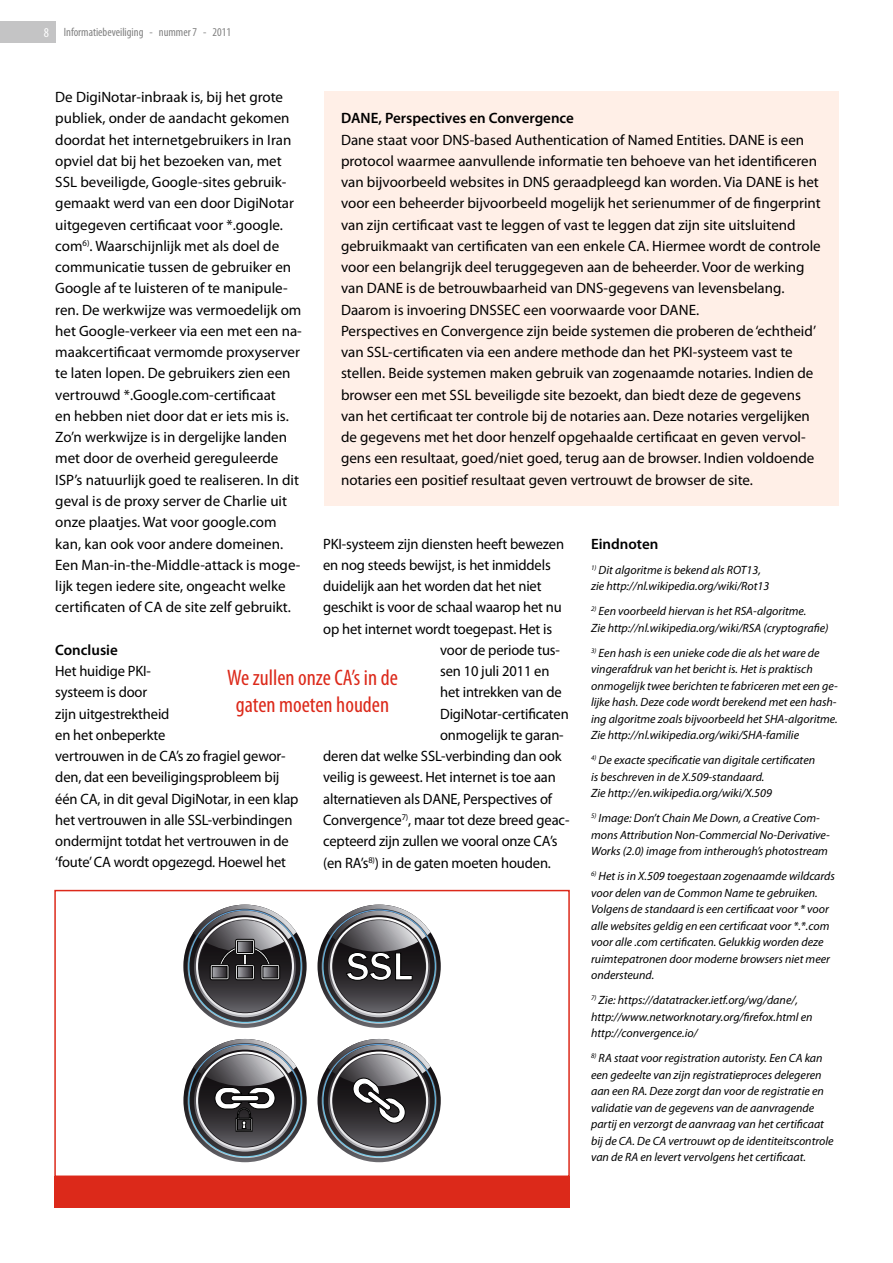
<style>
.page{position:relative;width:893px;height:1263px;background:#fff}
.page>*{position:absolute;margin:0;border:0;box-sizing:border-box;transform-origin:0 0}
.t1{font:condensed 22.5px/27px "Myriad Pro";color:#dc291a;text-align:center}
.t2{font:15px/21.3px "Myriad Pro";color:#000}
.t3{font:600 15px "Myriad Pro";color:#000}
.t4{font:italic 12px/16.5px "Myriad Pro";color:#000}
.t5{font:condensed 12px "Myriad Pro";color:#818181}
.s1{font-size:13.5px;color:#fff}
</style>
<div class="page">
<div style="left:324px;top:91px;width:514px;height:415px;background:#ffefe7"></div>
<svg style="left:184px;top:905px;width:122px;height:122px"></svg>
<svg style="left:318px;top:905px;width:122px;height:122px"></svg>
<svg style="left:184px;top:1039px;width:122px;height:122px"></svg>
<svg style="left:318px;top:1039px;width:122px;height:122px"></svg>
<div style="left:54px;top:890px;width:516px;height:287px;border:2px solid #dc291a"></div>
<div style="left:54px;top:1176px;width:516px;height:32px;background:#dc291a"></div>
<div style="left:0;top:21px;width:55px;height:22px;background:#c4c4c5"></div>
<p class="t5" style="left:44px;top:25px;width:189px"><span class="s1">8</span> Informatiebeveiliging - nummer 7 - 2011</p>
<p class="t2" style="left:55px;top:86px;width:248px">De DigiNotar-inbraak is, bij het grote publiek, onder de aandacht gekomen doordat het internetgebruikers in Iran opviel dat bij het bezoeken van, met SSL beveiligde, Google-sites gebruik&shy;gemaakt werd van een door DigiNotar uitgegeven certificaat voor *.google. com<sup>6)</sup>. Waarschijnlijk met als doel de communicatie tussen de gebruiker en Google af te luisteren of te manipule&shy;ren. De werkwijze was vermoedelijk om het Google-verkeer via een met een na&shy;maakcertificaat vermomde proxyserver te laten lopen. De gebruikers zien een vertrouwd *.Google.com-certificaat<br>en hebben niet door dat er iets mis is.<br>Zo’n werkwijze is in dergelijke landen met door de overheid gereguleerde ISP’s natuurlijk goed te realiseren. In dit geval is de proxy server de Charlie uit onze plaatjes. Wat voor google.com kan, kan ook voor andere domeinen.<br>Een Man-in-the-Middle-attack is moge&shy;lijk tegen iedere site, ongeacht welke certificaten of CA de site zelf gebruikt.</p>
<p class="t3" style="left:55px;top:640px;width:64px">Conclusie</p>
<p class="t2" style="left:55px;top:660px;width:245px">Het huidige PKI-<br>systeem is door<br>zijn uitgestrektheid<br>en het onbeperkte<br>vertrouwen in de CA’s zo fragiel gewor&shy;den, dat een beveiligingsprobleem bij één CA, in dit geval DigiNotar, in een klap het vertrouwen in alle SSL-verbindingen ondermijnt totdat het vertrouwen in de ‘foute’ CA wordt opgezegd. Hoewel het</p>
<p class="t3" style="left:341px;top:109px;width:234px">DANE, Perspectives en Convergence</p>
<p class="t2" style="left:341px;top:129px;width:481px">Dane staat voor DNS-based Authentication of Named Entities. DANE is een protocol waarmee aanvullende informatie ten behoeve van het identificeren van bijvoorbeeld websites in DNS geraadpleegd kan worden. Via DANE is het voor een beheerder bijvoorbeeld mogelijk het serienummer of de fingerprint van zijn certificaat vast te leggen of vast te leggen dat zijn site uitsluitend gebruikmaakt van certificaten van een enkele CA. Hiermee wordt de controle voor een belangrijk deel teruggegeven aan de beheerder. Voor de werking van DANE is de betrouwbaarheid van DNS-gegevens van levensbelang.<br>Daarom is invoering DNSSEC een voorwaarde voor DANE.<br>Perspectives en Convergence zijn beide systemen die proberen de ‘echtheid’ van SSL-certificaten via een andere methode dan het PKI-systeem vast te stellen. Beide systemen maken gebruik van zogenaamde notaries. Indien de browser een met SSL beveiligde site bezoekt, dan biedt deze de gegevens van het certificaat ter controle bij de notaries aan. Deze notaries vergelijken de gegevens met het door henzelf opgehaalde certificaat en geven vervol&shy;gens een resultaat, goed/niet goed, terug aan de browser. Indien voldoende notaries een positief resultaat geven vertrouwt de browser de site.</p>
<p class="t2" style="left:323px;top:533px;width:242px">PKI-systeem zijn diensten heeft bewezen</p>
<p class="t2" style="left:323px;top:554px;width:229px">en nog steeds bewijst, is het inmiddels</p>
<p class="t2" style="left:323px;top:575px;width:220px">duidelijk aan het worden dat het niet</p>
<p class="t2" style="left:323px;top:596px;width:240px">geschikt is voor de schaal waarop het nu</p>
<p class="t2" style="left:323px;top:618px;width:231px">op het internet wordt toegepast. Het is</p>
<p class="t2" style="left:440px;top:639px;width:121px">voor de periode tus-</p>
<p class="t2" style="left:440px;top:660px;width:111px">sen 10 juli 2011 en</p>
<p class="t2" style="left:440px;top:681px;width:123px">het intrekken van de</p>
<p class="t2" style="left:440px;top:703px;width:130px">DigiNotar-certificaten</p>
<p class="t2" style="left:440px;top:724px;width:125px">onmogelijk te garan-</p>
<p class="t2" style="left:323px;top:745px;width:240px">deren dat welke SSL-verbinding dan ook</p>
<p class="t2" style="left:323px;top:766px;width:234px">veilig is geweest. Het internet is toe aan</p>
<p class="t2" style="left:323px;top:788px;width:230px">alternatieven als DANE, Perspectives of</p>
<p class="t2" style="left:323px;top:809px;width:248px">Convergence<sup>7)</sup>, maar tot deze breed geac-</p>
<p class="t2" style="left:323px;top:830px;width:236px">cepteerd zijn zullen we vooral onze CA’s</p>
<p class="t2" style="left:323px;top:851px;width:229px">(en RA’s<sup>8)</sup>) in de gaten moeten houden.</p>
<p class="t3" style="left:591px;top:534px;width:69px">Eindnoten</p>
<p class="t4" style="left:591px;top:561px;width:180px"><sup>1)</sup> Dit algoritme is bekend als ROT13, zie http://nl.wikipedia.org/wiki/Rot13</p>
<p class="t4" style="left:591px;top:603px;width:239px"><sup>2)</sup> Een voorbeeld hiervan is het RSA-algoritme.<br>Zie http://nl.wikipedia.org/wiki/RSA (cryptografie)</p>
<p class="t4" style="left:591px;top:644px;width:248px"><sup>3)</sup> Een hash is een unieke code die als het ware de vingerafdruk van het bericht is. Het is praktisch onmogelijk twee berichten te fabriceren met een ge&shy;lijke hash. Deze code wordt berekend met een hash&shy;ing algoritme zoals bijvoorbeeld het SHA-algoritme.<br>Zie http://nl.wikipedia.org/wiki/SHA-familie</p>
<p class="t4" style="left:591px;top:752px;width:226px"><sup>4)</sup> De exacte specificatie van digitale certificaten is beschreven in de X.509-standaard.<br>Zie http://en.wikipedia.org/wiki/X.509</p>
<p class="t4" style="left:591px;top:810px;width:240px"><sup>5)</sup> Image: Don’t Chain Me Down, a Creative Com&shy;mons Attribution Non-Commercial No-Derivative-<br>Works (2.0) image from intherough’s photostream</p>
<p class="t4" style="left:591px;top:868px;width:245px"><sup>6)</sup> Het is in X.509 toegestaan zogenaamde wildcards voor delen van de Common Name te gebruiken.<br>Volgens de standaard is een certificaat voor * voor alle websites geldig en een certificaat voor *.*.com voor alle .com certificaten. Gelukkig worden deze ruimtepatronen door moderne browsers niet meer ondersteund.</p>
<p class="t4" style="left:591px;top:992px;width:223px"><sup>7)</sup> Zie: https://datatracker.ietf.org/wg/dane/, http://www.networknotary.org/firefox.html en http://convergence.io/</p>
<p class="t4" style="left:591px;top:1050px;width:244px"><sup>8)</sup> RA staat voor registration autoristy. Een CA kan een gedeelte van zijn registratieproces delegeren aan een RA. Deze zorgt dan voor de registratie en validatie van de gegevens van de aanvragende partij en verzorgt de aanvraag van het certificaat bij de CA. De CA vertrouwt op de identiteitscontrole van de RA en levert vervolgens het certificaat.</p>
<h1 class="t1" style="left:227px;top:663px;width:172px">We zullen onze CA’s in de gaten moeten houden</h1>
</div>
